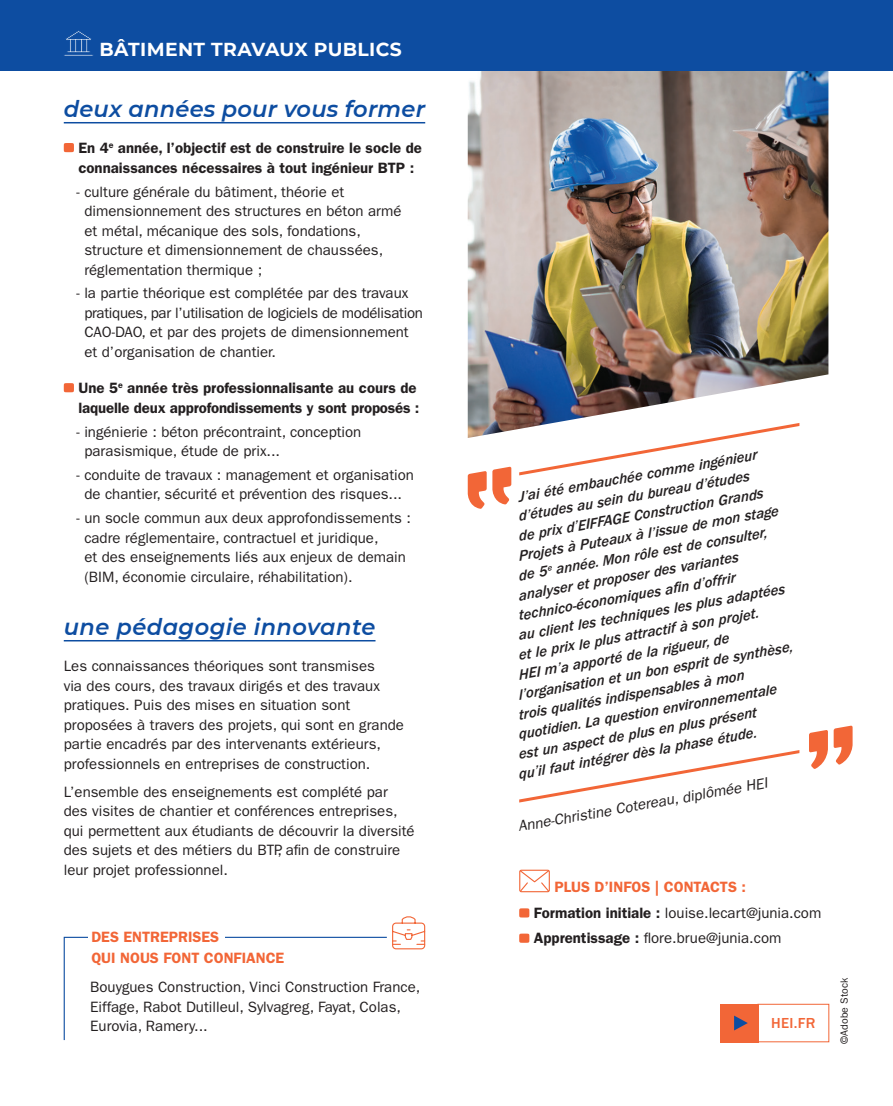
<style>
.page{position:relative;width:893px;height:1106px;background:#fff}
.page>*{position:absolute;margin:0;border:0;box-sizing:border-box;transform-origin:0 0}
.t1{font:italic 600 22.5px "Montserrat";letter-spacing:.01em;color:#0d4da1}
.t2{font:700 18.75px "Montserrat";letter-spacing:.02em;color:#fff}
.t3{font:15px/19.5px "ITC Franklin Gothic Std";color:#231f20}
.t4{font:italic 15px "ITC Franklin Gothic Std Med It";color:#231f20}
.t5{font:600 15px/19.5px "ITC Franklin Gothic Std";color:#231f20}
.t6{font:600 15px "ITC Franklin Gothic Std";color:#f26637}
.t7{font:italic 15px "ITC Franklin Gothic Std";color:#231f20}
.t8{font:500 15px "ITC Franklin Gothic Std";color:#f26637}
.t9{font:10.5px "ITC Franklin Gothic Std";color:#231f20}
.s1{font-weight:600}
</style>
<div class="page">
<div style="left:757px;top:1003px;width:72px;height:39px;border:1px solid #f26637"></div>
<div style="left:720px;top:1003px;width:38px;height:39px;background:#f26637"></div>
<svg style="left:734px;top:1015px;width:14px;height:15px"></svg>
<img style="left:468px;top:70px;width:360px;height:351px">
<div style="left:0;top:0;width:893px;height:70px;background:#0d4da1"></div>
<hr style="left:64px;top:122px;width:361px;height:1px;background:#0d4da1">
<hr style="left:64px;top:640px;width:311px;height:1px;background:#0d4da1">
<svg style="left:64px;top:143px;width:10px;height:9px"></svg>
<svg style="left:64px;top:383px;width:10px;height:9px"></svg>
<svg style="left:519px;top:869px;width:31px;height:23px"></svg>
<svg style="left:519px;top:908px;width:10px;height:9px"></svg>
<svg style="left:519px;top:933px;width:10px;height:9px"></svg>
<svg style="left:64px;top:30px;width:29px;height:26px"></svg>
<svg style="left:63px;top:916px;width:363px;height:125px"></svg>
<div style="left:88px;top:928px;width:136px;height:18px;background:#fff"></div>
<svg style="left:519px;top:750px;width:281px;height:53px"></svg>
<svg style="left:468px;top:421px;width:332px;height:88px"></svg>
<svg style="left:809px;top:730px;width:19px;height:39px"></svg>
<svg style="left:834px;top:725px;width:19px;height:40px"></svg>
<p class="t2" style="left:100px;top:36px;width:304px">BÂTIMENT TRAVAUX PUBLICS</p>
<p class="t1" style="left:64px;top:93px;width:363px">deux années pour vous former</p>
<p class="t5" style="left:78px;top:138px;width:345px">En 4<sup>e</sup> année, l’objectif est de construire le socle de connaissances nécessaires à tout ingénieur BTP :</p>
<p class="t3" style="left:84px;top:182px;width:319px;text-indent:-8px">- culture générale du bâtiment, théorie et dimensionnement des structures en béton armé et métal, mécanique des sols, fondations, structure et dimensionnement de chaussées, réglementation thermique ;</p>
<p class="t3" style="left:84px;top:283px;width:340px;text-indent:-8px">- la partie théorique est complétée par des travaux pratiques, par l’utilisation de logiciels de modélisation CAO-DAO, et par des projets de dimensionnement et d’organisation de chantier.</p>
<p class="t5" style="left:78px;top:378px;width:342px">Une 5<sup>e</sup> année très professionnalisante au cours de laquelle deux approfondissements y sont proposés :</p>
<p class="t3" style="left:84px;top:422px;width:279px;text-indent:-8px">- ingénierie : béton précontraint, conception parasismique, étude de prix...</p>
<p class="t3" style="left:77px;top:465px;width:339px;text-align:center">- conduite de travaux : management et organisation de chantier, sécurité et prévention des risques...</p>
<p class="t3" style="left:84px;top:508px;width:328px;text-indent:-8px">- un socle commun aux deux approfondissements : cadre réglementaire, contractuel et juridique,<br>et des enseignements liés aux enjeux de demain (BIM, économie circulaire, réhabilitation).</p>
<p class="t1" style="left:64px;top:611px;width:313px">une pédagogie innovante</p>
<p class="t3" style="left:64px;top:656px;width:342px">Les connaissances théoriques sont transmises<br>via des cours, des travaux dirigés et des travaux pratiques. Puis des mises en situation sont proposées à travers des projets, qui sont en grande partie encadrés par des intervenants extérieurs, professionnels en entreprises de construction.</p>
<p class="t3" style="left:64px;top:782px;width:352px">L’ensemble des enseignements est complété par des visites de chantier et conférences entreprises, qui permettent aux étudiants de découvrir la diversité des sujets et des métiers du BTP, afin de construire leur projet professionnel.</p>
<p class="t6" style="left:91px;top:928px;width:129px">DES ENTREPRISES</p>
<p class="t6" style="left:91px;top:949px;width:194px">QUI NOUS FONT CONFIANCE</p>
<p class="t3" style="left:90px;top:977px;width:332px">Bouygues Construction, Vinci Construction France,<br>Eiffage, Rabot Dutilleul, Sylvagreg, Fayat, Colas,<br>Eurovia, Ramery...</p>
<p class="t4" style="left:517px;top:488px;width:244px;rotate:-10deg">J’ai été embauchée comme ingénieur</p>
<p class="t4" style="left:517px;top:508px;width:236px;rotate:-10deg">d’études au sein du bureau d’études</p>
<p class="t4" style="left:517px;top:528px;width:250px;rotate:-10deg">de prix d’EIFFAGE Construction Grands</p>
<p class="t4" style="left:517px;top:548px;width:265px;rotate:-10deg">Projets à Puteaux à l’issue de mon stage</p>
<p class="t4" style="left:517px;top:567px;width:254px;rotate:-10deg">de 5<sup>e</sup> année. Mon rôle est de consulter,</p>
<p class="t4" style="left:517px;top:587px;width:225px;rotate:-10deg">analyser et proposer des variantes</p>
<p class="t4" style="left:517px;top:607px;width:221px;rotate:-10deg">technico-économiques afi n d’offrir</p>
<p class="t4" style="left:517px;top:627px;width:272px;rotate:-10deg">au client les techniques les plus adaptées</p>
<p class="t4" style="left:517px;top:647px;width:245px;rotate:-10deg">et le prix le plus attractif à son projet.</p>
<p class="t4" style="left:517px;top:666px;width:215px;rotate:-10deg">HEI m’a apporté de la rigueur, de</p>
<p class="t4" style="left:517px;top:686px;width:280px;rotate:-10deg">l’organisation et un bon esprit de synthèse,</p>
<p class="t4" style="left:517px;top:706px;width:230px;rotate:-10deg">trois qualités indispensables à mon</p>
<p class="t4" style="left:517px;top:726px;width:264px;rotate:-10deg">quotidien. La question environnementale</p>
<p class="t4" style="left:517px;top:746px;width:243px;rotate:-10deg">est un aspect de plus en plus présent</p>
<p class="t4" style="left:517px;top:765px;width:243px;rotate:-10deg">qu’il faut intégrer dès la phase étude.</p>
<p class="t7" style="left:517px;top:818px;width:255px;rotate:-10deg">Anne-Christine Cotereau, diplômée HEI</p>
<p class="t6" style="left:554px;top:878px;width:193px">PLUS D’INFOS | CONTACTS :</p>
<p class="t3" style="left:534px;top:902px;width:289px"><span class="s1">Formation initiale :</span> louise.lecart@junia.com</p>
<p class="t3" style="left:534px;top:928px;width:249px"><span class="s1">Apprentissage :</span> flore.brue@junia.com</p>
<p class="t8" style="left:771px;top:1014px;width:46px">HEI.FR</p>
<p class="t9" style="left:838px;top:1043px;width:67px;rotate:-90deg">©Adobe Stock</p>
</div>
